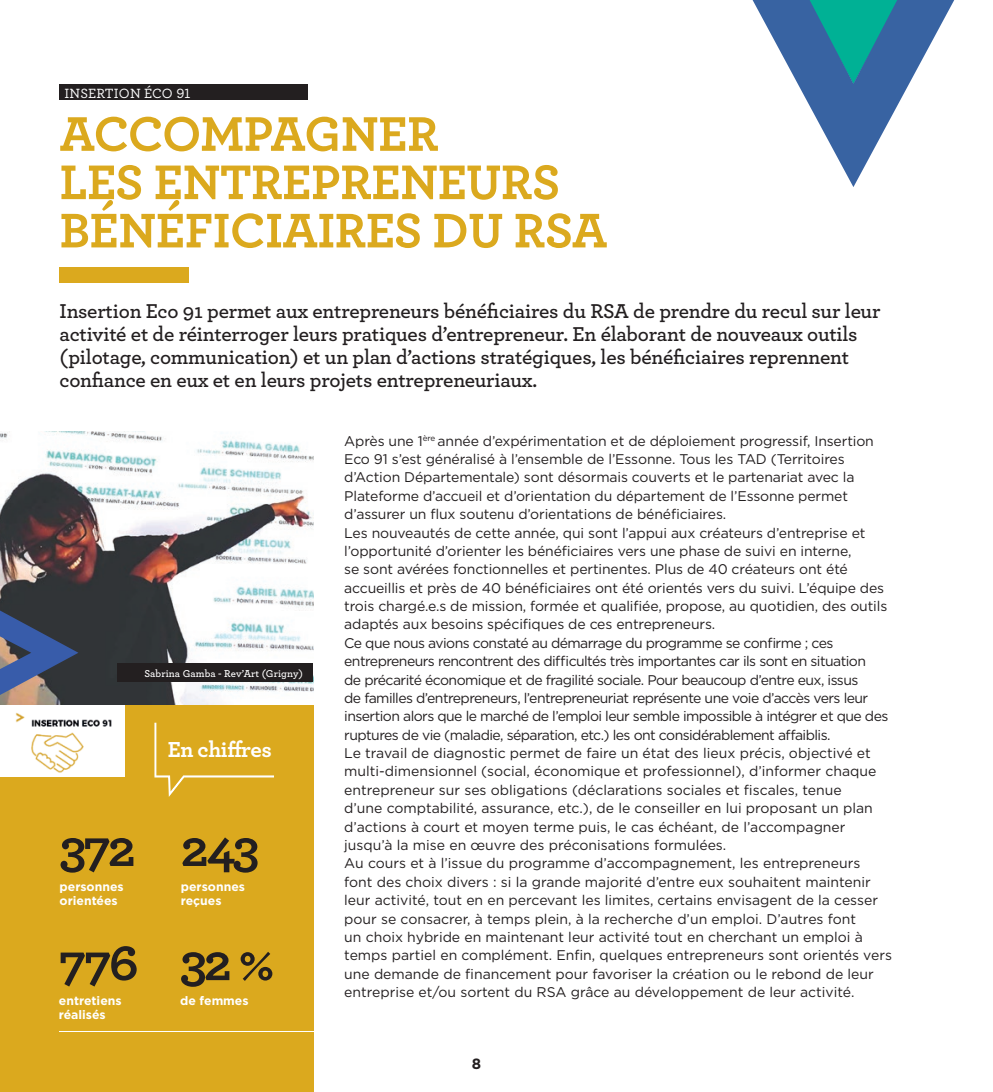
<style>
.page{position:relative;width:993px;height:1092px;background:#fff}
.page>*{position:absolute;margin:0;border:0;box-sizing:border-box;transform-origin:0 0}
.t1{font:700 52.5px "Archer";color:#231f20}
.t2{font:700 50.93px/48.3px "Archer";letter-spacing:-.01em;color:#dba91e}
.t3{font:700 22.75px "Archer";letter-spacing:-.02em;color:#fff}
.t4{font:600 21px/22.8px "Archer";letter-spacing:-.01em;color:#231f20}
.t5{font:700 14.88px "Gotham";color:#231f20}
.t6{font:14px/18.4px "Gotham";letter-spacing:-.01em;color:#231f20}
.t7{font:500 14px "Archer";letter-spacing:.01em;color:#fff}
.t8{font:700 12.25px/14.7px "Gotham";color:#fff}
.t9{font:600 10.5px "Archer";letter-spacing:.01em;color:#fff}
</style>
<div class="page">
<div style="left:0;top:451px;width:314px;height:640px;background:#dba91e"></div>
<div style="left:60px;top:267px;width:129px;height:16px;background:#dba91e"></div>
<img style="left:0;top:432px;width:314px;height:272px">
<svg style="left:154px;top:722px;width:120px;height:74px"></svg>
<hr style="left:60px;top:1031px;width:442px;height:1px;background:#fff">
<svg style="left:752px;top:0;width:201px;height:187px"></svg>
<svg style="left:0;top:610px;width:78px;height:85px;background:#475271"></svg>
<div style="left:60px;top:85px;width:248px;height:15px;background:#231f20"></div>
<div style="left:0;top:704px;width:124px;height:72px;background:#fff"></div>
<img style="left:15px;top:713px;width:97px;height:60px">
<div style="left:117px;top:663px;width:196px;height:18px;background:#231f20"></div>
<p class="t7" style="left:64px;top:83px;width:127px">INSERTION ÉCO 91</p>
<h2 class="t2" style="left:60px;top:106px;width:549px">ACCOMPAGNER<br>LES ENTREPRENEURS<br>BÉNÉFICIAIRES DU RSA</h2>
<p class="t4" style="left:60px;top:299px;width:822px">Insertion Eco 91 permet aux entrepreneurs bénéficiaires du RSA de prendre du recul sur leur activité et de réinterroger leurs pratiques d’entrepreneur. En élaborant de nouveaux outils (pilotage, communication) et un plan d’actions stratégiques, les bénéficiaires reprennent confiance en eux et en leurs projets entrepreneuriaux.</p>
<p class="t9" style="left:144px;top:665px;width:160px">Sabrina Gamba - Rev’Art (Grigny)</p>
<h3 class="t3" style="left:168px;top:731px;width:105px">En chiffres</h3>
<h1 class="t1" style="left:60px;top:807px;width:78px">372</h1>
<p class="t8" style="left:60px;top:878px;width:66px">personnes orientées</p>
<h1 class="t1" style="left:59px;top:921px;width:81px">776</h1>
<p class="t8" style="left:59px;top:992px;width:64px">entretiens réalisés</p>
<h1 class="t1" style="left:181px;top:807px;width:80px">243</h1>
<p class="t8" style="left:181px;top:878px;width:66px">personnes reçues</p>
<h1 class="t1" style="left:180px;top:921px;width:96px">32 %</h1>
<p class="t8" style="left:180px;top:992px;width:70px">de femmes</p>
<p class="t6" style="left:344px;top:431px;width:549px">Après une 1<sup>ère</sup> année d’expérimentation et de déploiement progressif, Insertion Eco 91 s’est généralisé à l’ensemble de l’Essonne. Tous les TAD (Territoires d’Action Départementale) sont désormais couverts et le partenariat avec la Plateforme d’accueil et d’orientation du département de l’Essonne permet d’assurer un flux soutenu d’orientations de bénéficiaires.<br>Les nouveautés de cette année, qui sont l’appui aux créateurs d’entreprise et l’opportunité d’orienter les bénéficiaires vers une phase de suivi en interne,<br>se sont avérées fonctionnelles et pertinentes. Plus de 40 créateurs ont été accueillis et près de 40 bénéficiaires ont été orientés vers du suivi. L’équipe des trois chargé.e.s de mission, formée et qualifiée, propose, au quotidien, des outils adaptés aux besoins spécifiques de ces entrepreneurs.<br>Ce que nous avions constaté au démarrage du programme se confirme ; ces entrepreneurs rencontrent des difficultés très importantes car ils sont en situation<br>de précarité économique et de fragilité sociale. Pour beaucoup d’entre eux, issus<br>de familles d’entrepreneurs, l’entrepreneuriat représente une voie d’accès vers leur insertion alors que le marché de l’emploi leur semble impossible à intégrer et que des ruptures de vie (maladie, séparation, etc.) les ont considérablement affaiblis.<br>Le travail de diagnostic permet de faire un état des lieux précis, objectivé et multi-dimensionnel (social, économique et professionnel), d’informer chaque entrepreneur sur ses obligations (déclarations sociales et fiscales, tenue<br>d’une comptabilité, assurance, etc.), de le conseiller en lui proposant un plan d’actions à court et moyen terme puis, le cas échéant, de l’accompagner jusqu’à la mise en œuvre des préconisations formulées.<br>Au cours et à l’issue du programme d’accompagnement, les entrepreneurs font des choix divers : si la grande majorité d’entre eux souhaitent maintenir leur activité, tout en en percevant les limites, certains envisagent de la cesser pour se consacrer, à temps plein, à la recherche d’un emploi. D’autres font<br>un choix hybride en maintenant leur activité tout en cherchant un emploi à temps partiel en complément. Enfin, quelques entrepreneurs sont orientés vers une demande de financement pour favoriser la création ou le rebond de leur entreprise et/ou sortent du RSA grâce au développement de leur activité.</p>
<p class="t5" style="left:472px;top:1053px;width:11px">8</p>
</div>
